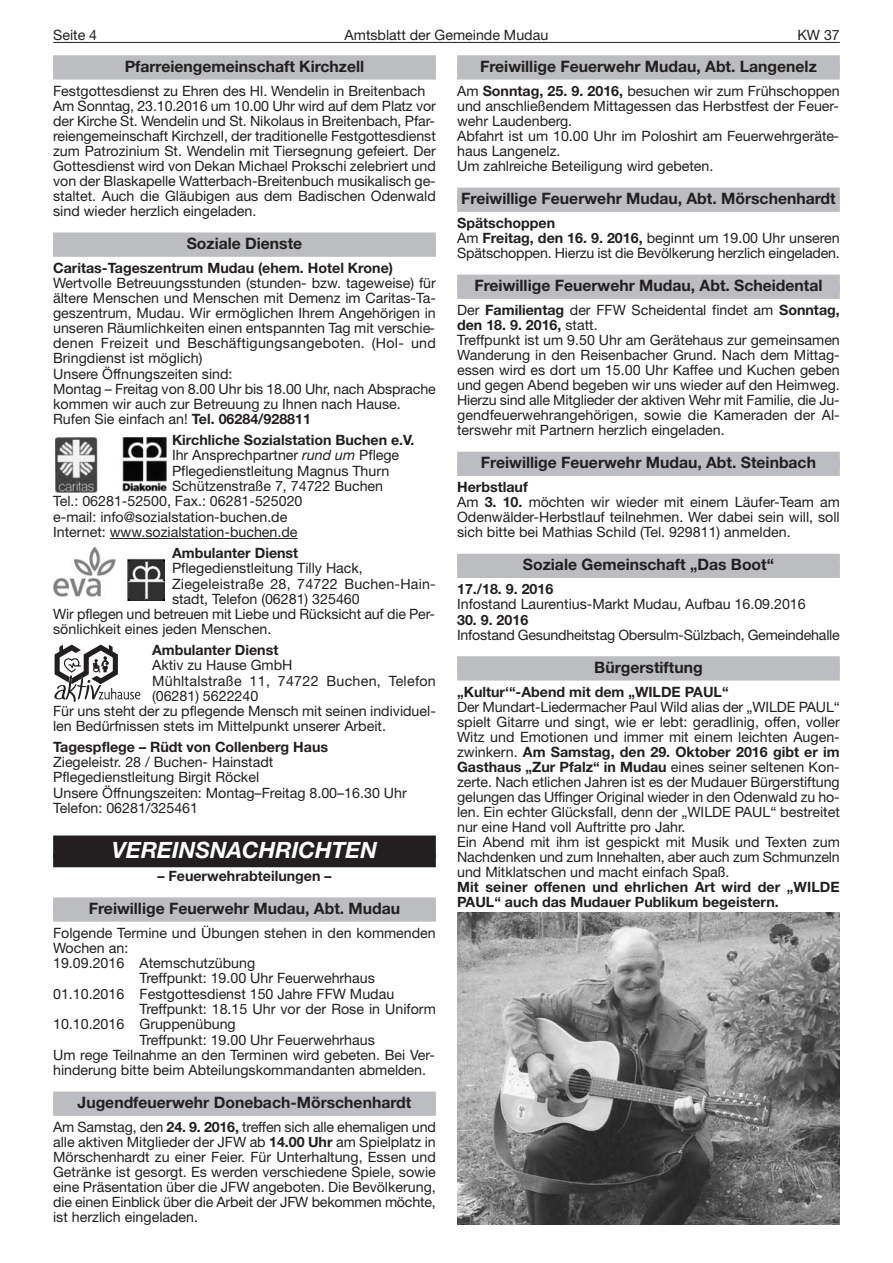
<style>
.page{position:relative;width:893px;height:1263px;background:#fff}
.page>*{position:absolute;margin:0;border:0;box-sizing:border-box;transform-origin:0 0}
.t1{font:italic 700 22.5px "Helvetica Neue";color:#fff}
.t2{font:700 15.75px "Helvetica Neue";color:#231f20}
.t3{font:14.25px/15px "Helvetica Neue";color:#231f20}
.t4{font:700 14.25px/15px "Helvetica Neue";color:#231f20}
.t5{font:14.25px "Helvetica Neue";letter-spacing:.02em;color:#231f20}
.s1{font-weight:700}
.s2{font-style:italic}
</style>
<div class="page">
<div style="left:53px;top:55px;width:383px;height:17px;background:#bcbdc0"></div>
<div style="left:53px;top:65px;width:383px;height:15px;background:#bcbdc0"></div>
<div style="left:53px;top:232px;width:383px;height:17px;background:#bcbdc0"></div>
<div style="left:53px;top:242px;width:383px;height:15px;background:#bcbdc0"></div>
<hr style="left:110px;top:538px;width:188px;height:1px;background:#231f20">
<div style="left:53px;top:835px;width:383px;height:23px;background:#231f20"></div>
<div style="left:53px;top:854px;width:383px;height:13px;background:#231f20"></div>
<div style="left:53px;top:897px;width:383px;height:17px;background:#bcbdc0"></div>
<div style="left:53px;top:907px;width:383px;height:15px;background:#bcbdc0"></div>
<div style="left:53px;top:1091px;width:383px;height:17px;background:#bcbdc0"></div>
<div style="left:53px;top:1101px;width:383px;height:15px;background:#bcbdc0"></div>
<div style="left:457px;top:55px;width:383px;height:17px;background:#bcbdc0"></div>
<div style="left:457px;top:65px;width:383px;height:15px;background:#bcbdc0"></div>
<div style="left:457px;top:188px;width:383px;height:16px;background:#bcbdc0"></div>
<div style="left:457px;top:197px;width:383px;height:15px;background:#bcbdc0"></div>
<div style="left:457px;top:275px;width:383px;height:16px;background:#bcbdc0"></div>
<div style="left:457px;top:284px;width:383px;height:15px;background:#bcbdc0"></div>
<div style="left:457px;top:452px;width:383px;height:16px;background:#bcbdc0"></div>
<div style="left:457px;top:461px;width:383px;height:15px;background:#bcbdc0"></div>
<div style="left:457px;top:554px;width:383px;height:16px;background:#bcbdc0"></div>
<div style="left:457px;top:563px;width:383px;height:15px;background:#bcbdc0"></div>
<div style="left:457px;top:656px;width:383px;height:17px;background:#bcbdc0"></div>
<div style="left:457px;top:665px;width:383px;height:15px;background:#bcbdc0"></div>
<img style="left:457px;top:912px;width:383px;height:313px">
<img style="left:54px;top:645px;width:87px;height:56px">
<img style="left:53px;top:548px;width:111px;height:52px">
<img style="left:56px;top:438px;width:111px;height:54px">
<hr style="left:53px;top:42px;width:787px;height:1px;background:#231f20">
<p class="t3" style="left:53px;top:29px;width:46px">Seite 4</p>
<p class="t3" style="left:345px;top:29px;width:205px">Amtsblatt der Gemeinde Mudau</p>
<p class="t3" style="left:797px;top:29px;width:44px">KW 37</p>
<p class="t2" style="left:125px;top:61px;width:241px">Pfarreiengemeinschaft Kirchzell</p>
<p class="t3" style="left:53px;top:84px;width:384px">Festgottesdienst zu Ehren des Hl. Wendelin in Breitenbach Am Sonntag, 23.10.2016 um 10.00 Uhr wird auf dem Platz vor der Kirche St. Wendelin und St. Nikolaus in Breitenbach, Pfar&shy;reiengemeinschaft Kirchzell, der traditionelle Festgottesdienst zum Patrozinium St. Wendelin mit Tiersegnung gefeiert. Der Gottesdienst wird von Dekan Michael Prokschi zelebriert und von der Blaskapelle Watterbach-Breitenbuch musikalisch ge&shy;staltet. Auch die Gläubigen aus dem Badischen Odenwald sind wieder herzlich eingeladen.</p>
<p class="t2" style="left:187px;top:238px;width:117px">Soziale Dienste</p>
<p class="t4" style="left:53px;top:262px;width:341px">Caritas-Tageszentrum Mudau (ehem. Hotel Krone)</p>
<p class="t3" style="left:53px;top:277px;width:384px">Wertvolle Betreuungsstunden (stunden- bzw. tageweise) für ältere Menschen und Menschen mit Demenz im Caritas-Ta&shy;geszentrum, Mudau. Wir ermöglichen Ihrem Angehörigen in unseren Räumlichkeiten einen entspannten Tag mit verschie&shy;denen Freizeit und Beschäftigungsangeboten. (Hol- und Bringdienst ist möglich)<br>Unsere Öffnungszeiten sind:<br>Montag – Freitag von 8.00 Uhr bis 18.00 Uhr, nach Absprache kommen wir auch zur Betreuung zu Ihnen nach Hause.<br>Rufen Sie einfach an! <span class="s1">Tel. 06284/928811</span></p>
<p class="t4" style="left:172px;top:434px;width:244px">Kirchliche Sozialstation Buchen e.V.</p>
<p class="t3" style="left:172px;top:449px;width:229px">Ihr Ansprechpartner <span class="s2">rund um</span> Pflege</p>
<p class="t3" style="left:172px;top:465px;width:219px">Pflegedienstleitung Magnus Thurn</p>
<p class="t3" style="left:172px;top:480px;width:213px">Schützenstraße 7, 74722 Buchen</p>
<p class="t3" style="left:53px;top:495px;width:251px">Tel.: 06281-52500, Fax.: 06281-525020</p>
<p class="t3" style="left:53px;top:510px;width:236px">e-mail: info@sozialstation-buchen.de</p>
<p class="t3" style="left:53px;top:526px;width:246px">Internet: www.sozialstation-buchen.de</p>
<p class="t4" style="left:172px;top:547px;width:128px">Ambulanter Dienst</p>
<p class="t3" style="left:172px;top:562px;width:192px">Pflegedienstleitung Tilly Hack,</p>
<p class="t3" style="left:172px;top:577px;width:265px">Ziegeleistraße 28, 74722 Buchen-Hain-</p>
<p class="t3" style="left:172px;top:592px;width:189px">stadt, Telefon (06281) 325460</p>
<p class="t3" style="left:53px;top:608px;width:383px">Wir pflegen und betreuen mit Liebe und Rücksicht auf die Per-</p>
<p class="t3" style="left:53px;top:623px;width:220px">sönlichkeit eines jeden Menschen.</p>
<p class="t4" style="left:152px;top:644px;width:128px">Ambulanter Dienst</p>
<p class="t3" style="left:152px;top:659px;width:142px">Aktiv zu Hause GmbH</p>
<p class="t5" style="left:152px;top:675px;width:285px">Mühltalstraße 11, 74722 Buchen, Telefon</p>
<p class="t3" style="left:152px;top:689px;width:108px">(06281) 5622240</p>
<p class="t3" style="left:53px;top:705px;width:384px">Für uns steht der zu pflegende Mensch mit seinen individuel-</p>
<p class="t3" style="left:53px;top:720px;width:334px">len Bedürfnissen stets im Mittelpunkt unserer Arbeit.</p>
<p class="t4" style="left:53px;top:740px;width:276px">Tagespflege – Rüdt von Collenberg Haus</p>
<p class="t3" style="left:53px;top:756px;width:355px">Ziegeleistr. 28 / Buchen- Hainstadt<br>Pflegedienstleitung Birgit Röckel<br>Unsere Öffnungszeiten: Montag–Freitag 8.00–16.30 Uhr Telefon: 06281/325461</p>
<h1 class="t1" style="left:112px;top:842px;width:267px">VEREINSNACHRICHTEN</h1>
<p class="t4" style="left:157px;top:869px;width:176px">– Feuerwehrabteilungen –</p>
<p class="t2" style="left:89px;top:903px;width:313px">Freiwillige Feuerwehr Mudau, Abt. Mudau</p>
<p class="t3" style="left:53px;top:926px;width:384px">Folgende Termine und Übungen stehen in den kommenden</p>
<p class="t3" style="left:53px;top:941px;width:77px">Wochen an:</p>
<p class="t3" style="left:53px;top:957px;width:204px">19.09.2016 Atemschutzübung</p>
<p class="t3" style="left:139px;top:972px;width:237px">Treffpunkt: 19.00 Uhr Feuerwehrhaus</p>
<p class="t3" style="left:53px;top:987px;width:343px">01.10.2016 Festgottesdienst 150 Jahre FFW Mudau</p>
<p class="t3" style="left:139px;top:1003px;width:298px">Treffpunkt: 18.15 Uhr vor der Rose in Uniform</p>
<p class="t3" style="left:53px;top:1018px;width:184px">10.10.2016 Gruppenübung</p>
<p class="t3" style="left:139px;top:1033px;width:237px">Treffpunkt: 19.00 Uhr Feuerwehrhaus</p>
<p class="t3" style="left:53px;top:1049px;width:383px">Um rege Teilnahme an den Terminen wird gebeten. Bei Ver-</p>
<p class="t3" style="left:53px;top:1064px;width:374px">hinderung bitte beim Abteilungskommandanten abmelden.</p>
<p class="t2" style="left:78px;top:1097px;width:335px">Jugendfeuerwehr Donebach-Mörschenhardt</p>
<p class="t3" style="left:53px;top:1121px;width:384px;text-align:justify">Am Samstag, den <span class="s1">24. 9. 2016,</span> treffen sich alle ehemaligen und alle aktiven Mitglieder der JFW ab <span class="s1">14.00 Uhr</span> am Spielplatz in Mörschenhardt zu einer Feier. Für Unterhaltung, Essen und Getränke ist gesorgt. Es werden verschiedene Spiele, sowie eine Präsentation über die JFW angeboten. Die Bevölkerung, die einen Einblick über die Arbeit der JFW bekommen möchte, ist herzlich eingeladen.</p>
<p class="t2" style="left:480px;top:61px;width:338px">Freiwillige Feuerwehr Mudau, Abt. Langenelz</p>
<p class="t3" style="left:457px;top:84px;width:384px">Am <span class="s1">Sonntag, 25. 9. 2016,</span> besuchen wir zum Frühschoppen und anschließendem Mittagessen das Herbstfest der Feuer&shy;wehr Laudenberg.<br>Abfahrt ist um 10.00 Uhr im Poloshirt am Feuerwehrgeräte&shy;haus Langenelz.<br>Um zahlreiche Beteiligung wird gebeten.</p>
<p class="t2" style="left:461px;top:193px;width:376px">Freiwillige Feuerwehr Mudau, Abt. Mörschenhardt</p>
<p class="t3" style="left:457px;top:217px;width:384px"><span class="s1">Spätschoppen<br></span>Am <span class="s1">Freitag, den 16. 9. 2016,</span> beginnt um 19.00 Uhr unseren<br>Spätschoppen. Hierzu ist die Bevölkerung herzlich eingeladen.</p>
<p class="t2" style="left:474px;top:280px;width:350px">Freiwillige Feuerwehr Mudau, Abt. Scheidental</p>
<p class="t3" style="left:457px;top:304px;width:384px">Der <span class="s1">Familientag</span> der FFW Scheidental findet am <span class="s1">Sonntag, den 18. 9. 2016,</span> statt.<br>Treffpunkt ist um 9.50 Uhr am Gerätehaus zur gemeinsamen Wanderung in den Reisenbacher Grund. Nach dem Mittag&shy;essen wird es dort um 15.00 Uhr Kaffee und Kuchen geben und gegen Abend begeben wir uns wieder auf den Heimweg.<br>Hierzu sind alle Mitglieder der aktiven Wehr mit Familie, die Ju&shy;gendfeuerwehrangehörigen, sowie die Kameraden der Al&shy;terswehr mit Partnern herzlich eingeladen.</p>
<p class="t2" style="left:481px;top:457px;width:337px">Freiwillige Feuerwehr Mudau, Abt. Steinbach</p>
<p class="t3" style="left:457px;top:481px;width:384px"><span class="s1">Herbstlauf<br></span>Am <span class="s1">3. 10.</span> möchten wir wieder mit einem Läufer-Team am Odenwälder-Herbstlauf teilnehmen. Wer dabei sein will, soll sich bitte bei Mathias Schild (Tel. 929811) anmelden.</p>
<p class="t2" style="left:523px;top:559px;width:253px">Soziale Gemeinschaft „Das Boot“</p>
<p class="t4" style="left:457px;top:583px;width:98px">17./18. 9. 2016</p>
<p class="t3" style="left:457px;top:598px;width:350px">Infostand Laurentius-Markt Mudau, Aufbau 16.09.2016</p>
<p class="t4" style="left:457px;top:613px;width:73px">30. 9. 2016</p>
<p class="t3" style="left:457px;top:628px;width:384px">Infostand Gesundheitstag Obersulm-Sülzbach, Gemeindehalle</p>
<p class="t2" style="left:594px;top:661px;width:110px">Bürgerstiftung</p>
<p class="t4" style="left:457px;top:685px;width:273px">„Kultur‘“-Abend mit dem „WILDE PAUL“</p>
<p class="t3" style="left:457px;top:701px;width:384px">Der Mundart-Liedermacher Paul Wild alias der „WILDE PAUL“ spielt Gitarre und singt, wie er lebt: geradlinig, offen, voller Witz und Emotionen und immer mit einem leichten Augen&shy;zwinkern. <span class="s1">Am Samstag, den 29. Oktober 2016 gibt er im Gasthaus „Zur Pfalz“ in Mudau</span> eines seiner seltenen Kon&shy;zerte. Nach etlichen Jahren ist es der Mudauer Bürgerstiftung gelungen das Uffinger Original wieder in den Odenwald zu ho&shy;len. Ein echter Glücksfall, denn der „WILDE PAUL“ bestreitet nur eine Hand voll Auftritte pro Jahr.<br>Ein Abend mit ihm ist gespickt mit Musik und Texten zum Nachdenken und zum Innehalten, aber auch zum Schmunzeln und Mitklatschen und macht einfach Spaß.</p>
<p class="t4" style="left:457px;top:881px;width:384px">Mit seiner offenen und ehrlichen Art wird der „WILDE<br>PAUL“ auch das Mudauer Publikum begeistern.</p>
</div>
